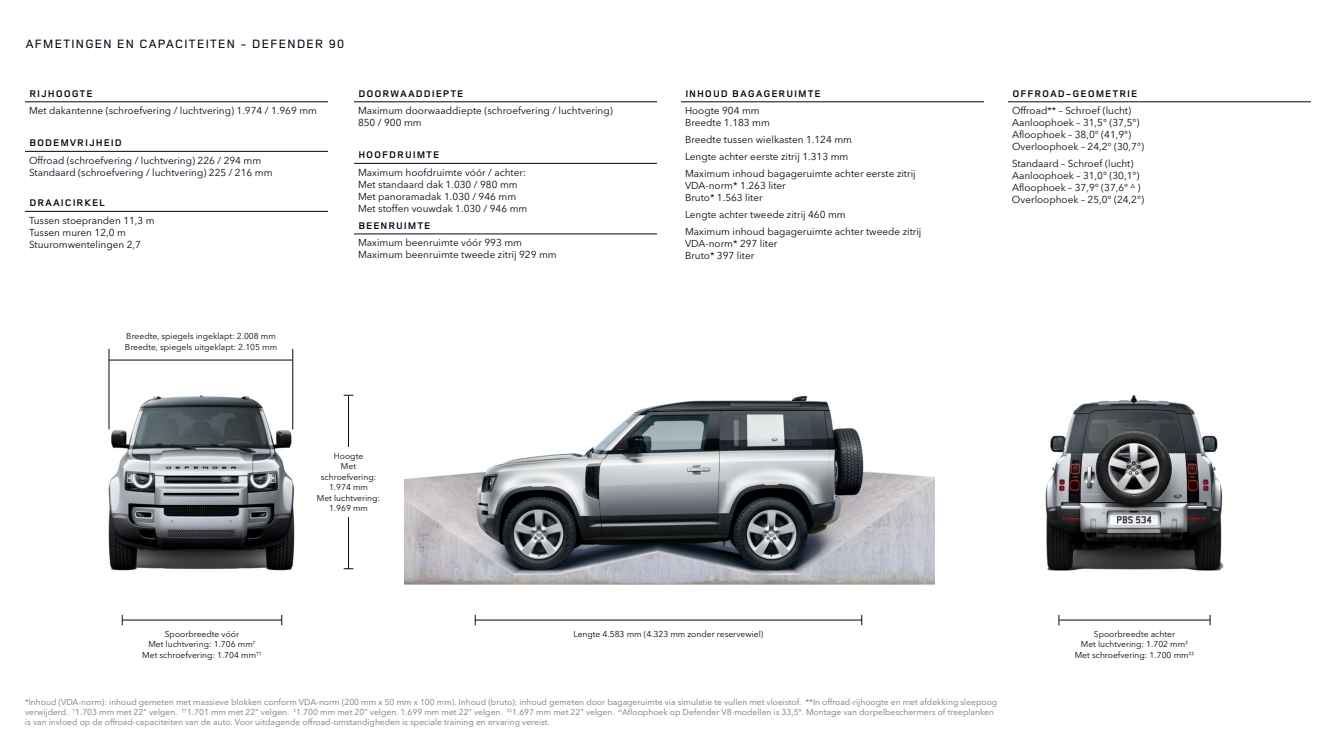
<style>
.page{position:relative;width:1334px;height:750px;background:#fff}
.page>*{position:absolute;margin:0;border:0;box-sizing:border-box;transform-origin:0 0}
.t1{font:500 12.5px "Land Rover Wide";color:#020a16}
.t2{font:10px/12px "Avenir Next W1 G";color:#020a16}
.t3{font:700 10px "Land Rover Wide";letter-spacing:.025em;color:#020a16}
.t4{font:8.5px/10px "Avenir Next W1 G";color:#757777}
.t5{font:8.5px/10.5px "Avenir Next W1 G";color:#020a16;text-align:center}
</style>
<div class="page">
<img style="left:1045px;top:395px;width:179px;height:176px">
<img style="left:404px;top:396px;width:531px;height:189px">
<img style="left:108px;top:385px;width:187px;height:186px">
<hr style="left:1059px;top:620px;width:151px;height:1px;background:#020a16">
<hr style="left:475px;top:620px;width:387px;height:1px;background:#020a16">
<hr style="left:123px;top:620px;width:159px;height:1px;background:#020a16">
<hr style="left:348px;top:396px;width:1px;height:173px;background:#020a16">
<hr style="left:109px;top:360px;width:184px;height:1px;background:#020a16">
<hr style="left:292px;top:349px;width:1px;height:80px;background:#020a16">
<hr style="left:109px;top:349px;width:1px;height:80px;background:#020a16">
<hr style="left:25px;top:102px;width:303px;height:1px;background:#020a16">
<hr style="left:25px;top:151px;width:303px;height:1px;background:#020a16">
<hr style="left:25px;top:211px;width:303px;height:1px;background:#020a16">
<hr style="left:681px;top:102px;width:303px;height:1px;background:#020a16">
<hr style="left:354px;top:163px;width:303px;height:1px;background:#020a16">
<hr style="left:354px;top:234px;width:303px;height:1px;background:#020a16">
<hr style="left:354px;top:102px;width:303px;height:1px;background:#020a16">
<hr style="left:1008px;top:102px;width:303px;height:1px;background:#020a16">
<div style="left:313px;top:447px;width:71px;height:70px;background:#fff"></div>
<p class="t1" style="left:25px;top:36px;width:321px">AFMETINGEN EN CAPACITEITEN - DEFENDER 90</p>
<p class="t3" style="left:29px;top:87px;width:66px">RIJHOOGTE</p>
<p class="t2" style="left:29px;top:104px;width:289px">Met dakantenne (schroefvering / luchtvering) 1.974 / 1.969 mm</p>
<p class="t3" style="left:29px;top:136px;width:95px">BODEMVRIJHEID</p>
<p class="t2" style="left:29px;top:154px;width:245px">Offroad (schroefvering / luchtvering) 226 / 294 mm<br>Standaard (schroefvering / luchtvering) 225 / 216 mm</p>
<p class="t3" style="left:29px;top:196px;width:78px">DRAAICIRKEL</p>
<p class="t2" style="left:29px;top:214px;width:127px">Tussen stoepranden 11,3 m<br>Tussen muren 12,0 m<br>Stuuromwentelingen 2,7</p>
<p class="t3" style="left:358px;top:87px;width:107px">DOORWAADDIEPTE</p>
<p class="t2" style="left:358px;top:104px;width:256px">Maximum doorwaaddiepte (schroefvering / luchtvering)<br>850 / 900 mm</p>
<p class="t3" style="left:358px;top:148px;width:83px">HOOFDRUIMTE</p>
<p class="t2" style="left:358px;top:166px;width:171px">Maximum hoofdruimte vóór / achter:<br>Met standaard dak 1.030 / 980 mm<br>Met panoramadak 1.030 / 946 mm<br>Met stoffen vouwdak 1.030 / 946 mm</p>
<p class="t3" style="left:358px;top:219px;width:74px">BEENRUIMTE</p>
<p class="t2" style="left:358px;top:236px;width:200px">Maximum beenruimte vóór 993 mm<br>Maximum beenruimte tweede zitrij 929 mm</p>
<p class="t5" style="left:125px;top:330px;width:154px;text-align:left">Breedte, spiegels ingeklapt: 2.008 mm<br>Breedte, spiegels uitgeklapt: 2.105 mm</p>
<p class="t5" style="left:317px;top:450px;width:65px">Hoogte<br>Met schroefvering:<br>1.974 mm<br>Met luchtvering:<br>1.969 mm</p>
<p class="t3" style="left:685px;top:87px;width:138px">INHOUD BAGAGERUIMTE</p>
<p class="t2" style="left:685px;top:104px;width:86px">Hoogte 904 mm<br>Breedte 1.183 mm</p>
<p class="t2" style="left:685px;top:130px;width:232px;line-height:17px">Breedte tussen wielkasten 1.124 mm<br>Lengte achter eerste zitrij 1.313 mm<br>Maximum inhoud bagageruimte achter eerste zitrij</p>
<p class="t2" style="left:685px;top:179px;width:102px">VDA-norm* 1.263 liter<br>Bruto* 1.563 liter</p>
<p class="t2" style="left:685px;top:205px;width:238px;line-height:17px">Lengte achter tweede zitrij 460 mm<br>Maximum inhoud bagageruimte achter tweede zitrij</p>
<p class="t2" style="left:685px;top:237px;width:94px">VDA-norm* 297 liter<br>Bruto* 397 liter</p>
<p class="t3" style="left:1012px;top:87px;width:127px">OFFROAD-GEOMETRIE</p>
<p class="t2" style="left:1012px;top:104px;width:134px">Offroad** – Schroef (lucht)<br>Aanloophoek – 31,5° (37,5°)<br>Afloophoek – 38,0° (41,9°)<br>Overloophoek – 24,2° (30,7°)</p>
<p class="t2" style="left:1012px;top:157px;width:134px">Standaard – Schroef (lucht)<br>Aanloophoek – 31,0° (30,1°)<br>Afloophoek – 37,9° (37,6° <sup>∆</sup> )<br>Overloophoek – 25,0° (24,2°)</p>
<p class="t5" style="left:142px;top:628px;width:121px">Spoorbreedte vóór<br>Met luchtvering: 1.706 mm<sup>†<br></sup>Met schroefvering: 1.704 mm<sup>††</sup></p>
<p class="t5" style="left:574px;top:628px;width:191px">Lengte 4.583 mm (4.323 mm zonder reservewiel)</p>
<p class="t5" style="left:1075px;top:628px;width:121px">Spoorbreedte achter<br>Met luchtvering: 1.702 mm<sup>‡<br></sup>Met schroefvering: 1.700 mm<sup>‡‡</sup></p>
<p class="t4" style="left:25px;top:696px;width:974px">*Inhoud (VDA-norm): inhoud gemeten met massieve blokken conform VDA-norm (200 mm x 50 mm x 100 mm). Inhoud (bruto): inhoud gemeten door bagageruimte via simulatie te vullen met vloeistof. **In offroad-rijhoogte en met afdekking sleepoog verwijderd. <sup>†</sup>1.703 mm met 22" velgen. <sup>††</sup>1.701 mm met 22" velgen. <sup>‡</sup>1.700 mm met 20" velgen. 1.699 mm met 22" velgen. <sup>‡‡</sup>1.697 mm met 22" velgen. <sup>∆</sup>Afloophoek op Defender V8-modellen is 33,5°. Montage van dorpelbeschermers of treeplanken is van invloed op de offroad-capaciteiten van de auto. Voor uitdagende offroad-omstandigheden is speciale training en ervaring vereist.</p>
</div>
